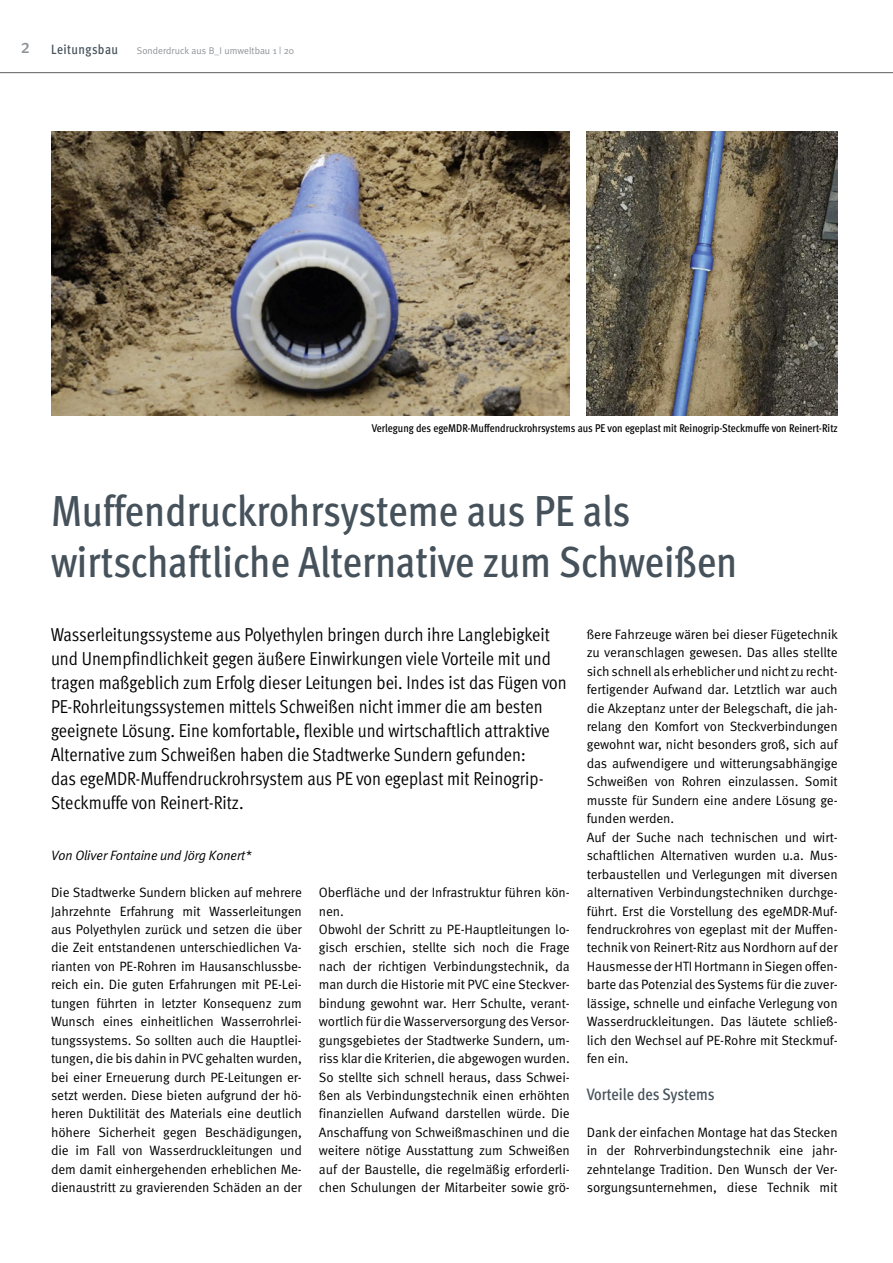
<style>
.page{position:relative;width:893px;height:1263px;background:#fff}
.page>*{position:absolute;margin:0;border:0;box-sizing:border-box;transform-origin:0 0}
.t1{font:500 condensed 43.5px/51px "Meta OT";letter-spacing:-.005em;color:#46525b}
.t2{font:18.75px/24px "Meta OT Cond Norm";color:#000}
.t3{font:500 condensed 16.5px "Meta OT";color:#46525b}
.t4{font:13.5px/18.5px "Meta OT";letter-spacing:-.01em;color:#000}
.t5{font:italic 13.5px "Meta Plus Normal";letter-spacing:-.01em;color:#000}
.t6{font:500 condensed 13.5px "Meta OT";letter-spacing:.03em;color:#46525b}
.t7{font:500 condensed 11.25px "Meta OT";letter-spacing:-.005em;color:#000}
.t8{font:9.75px "Meta Plus Normal";color:#8f9499}
.s1{font-size:19.5px;color:#8f9499}
</style>
<div class="page">
<hr style="left:0;top:72px;width:893px;height:1px;background:#5e5e5d">
<img style="left:51px;top:132px;width:519px;height:283px">
<img style="left:587px;top:132px;width:251px;height:283px">
<p class="t6" style="left:21px;top:44px;width:99px"><span class="s1">2</span> Leitungsbau</p>
<p class="t8" style="left:137px;top:47px;width:159px">Sonderdruck aus B_I umweltbau 1 | 20</p>
<p class="t7" style="left:372px;top:423px;width:467px">Verlegung des egeMDR-Muffendruckrohrsystems aus PE von egeplast mit Reinogrip-Steckmuffe von Reinert-Ritz</p>
<h1 class="t1" style="left:51px;top:489px;width:688px">Muffendruckrohrsysteme aus PE als wirtschaftliche Alternative zum Schweißen</h1>
<p class="t2" style="left:51px;top:624px;width:517px">Wasserleitungssysteme aus Polyethylen bringen durch ihre Langlebigkeit und Unempfindlichkeit gegen äußere Einwirkungen viele Vorteile mit und tragen maßgeblich zum Erfolg dieser Leitungen bei. Indes ist das Fügen von PE-Rohrleitungssystemen mittels Schweißen nicht immer die am besten geeignete Lösung. Eine komfortable, flexible und wirtschaftlich attraktive Alternative zum Schweißen haben die Stadtwerke Sundern gefunden:<br>das egeMDR-Muffendruckrohrsystem aus PE von egeplast mit Reinogrip-Steckmuffe von Reinert-Ritz.</p>
<p class="t5" style="left:51px;top:850px;width:202px">Von Oliver Fontaine und Jörg Konert*</p>
<p class="t4" style="left:51px;top:883px;width:252px;text-align:justify">Die Stadtwerke Sundern blicken auf mehrere Jahrzehnte Erfahrung mit Wasserleitungen aus Polyethylen zurück und setzen die über die Zeit entstandenen unterschiedlichen Va&shy;rianten von PE-Rohren im Hausanschlussbe&shy;reich ein. Die guten Erfahrungen mit PE-Lei&shy;tungen führten in letzter Konsequenz zum Wunsch eines einheitlichen Wasserrohrlei&shy;tungssystems. So sollten auch die Hauptlei&shy;tungen, die bis dahin in PVC gehalten wurden, bei einer Erneuerung durch PE-Leitungen er&shy;setzt werden. Diese bieten aufgrund der hö&shy;heren Duktilität des Materials eine deutlich höhere Sicherheit gegen Beschädigungen, die im Fall von Wasserdruckleitungen und dem damit einhergehenden erheblichen Me&shy;dienaustritt zu gravierenden Schäden an der</p>
<p class="t4" style="left:319px;top:883px;width:252px">Oberfläche und der Infrastruktur führen kön&shy;nen.<br>Obwohl der Schritt zu PE-Hauptleitungen lo&shy;gisch erschien, stellte sich noch die Frage nach der richtigen Verbindungstechnik, da man durch die Historie mit PVC eine Steckver&shy;bindung gewohnt war. Herr Schulte, verant&shy;wortlich für die Wasserversorgung des Versor&shy;gungsgebietes der Stadtwerke Sundern, um&shy;riss klar die Kriterien, die abgewogen wurden.<br>So stellte sich schnell heraus, dass Schwei&shy;ßen als Verbindungstechnik einen erhöhten finanziellen Aufwand darstellen würde. Die Anschaffung von Schweißmaschinen und die weitere nötige Ausstattung zum Schweißen auf der Baustelle, die regelmäßig erforderli&shy;chen Schulungen der Mitarbeiter sowie grö-</p>
<p class="t4" style="left:587px;top:625px;width:253px">ßere Fahrzeuge wären bei dieser Fügetechnik zu veranschlagen gewesen. Das alles stellte sich schnell als erheblicher und nicht zu recht&shy;fertigender Aufwand dar. Letztlich war auch die Akzeptanz unter der Belegschaft, die jah&shy;relang den Komfort von Steckverbindungen gewohnt war, nicht besonders groß, sich auf das aufwendigere und witterungsabhängige Schweißen von Rohren einzulassen. Somit musste für Sundern eine andere Lösung ge&shy;funden werden.<br>Auf der Suche nach technischen und wirt&shy;schaftlichen Alternativen wurden u.a. Mus&shy;terbaustellen und Verlegungen mit diversen alternativen Verbindungstechniken durchge&shy;führt. Erst die Vorstellung des egeMDR-Muf&shy;fendruckrohres von egeplast mit der Muffen&shy;technik von Reinert-Ritz aus Nordhorn auf der Hausmesse der HTI Hortmann in Siegen offen&shy;barte das Potenzial des Systems für die zuver&shy;lässige, schnelle und einfache Verlegung von Wasserdruckleitungen. Das läutete schließ&shy;lich den Wechsel auf PE-Rohre mit Steckmuf&shy;fen ein.</p>
<p class="t3" style="left:587px;top:1087px;width:129px">Vorteile des Systems</p>
<p class="t4" style="left:587px;top:1123px;width:252px;text-align:justify">Dank der einfachen Montage hat das Stecken in der Rohrverbindungstechnik eine jahr&shy;zehntelange Tradition. Den Wunsch der Ver&shy;sorgungsunternehmen, diese Technik mit</p>
</div>
